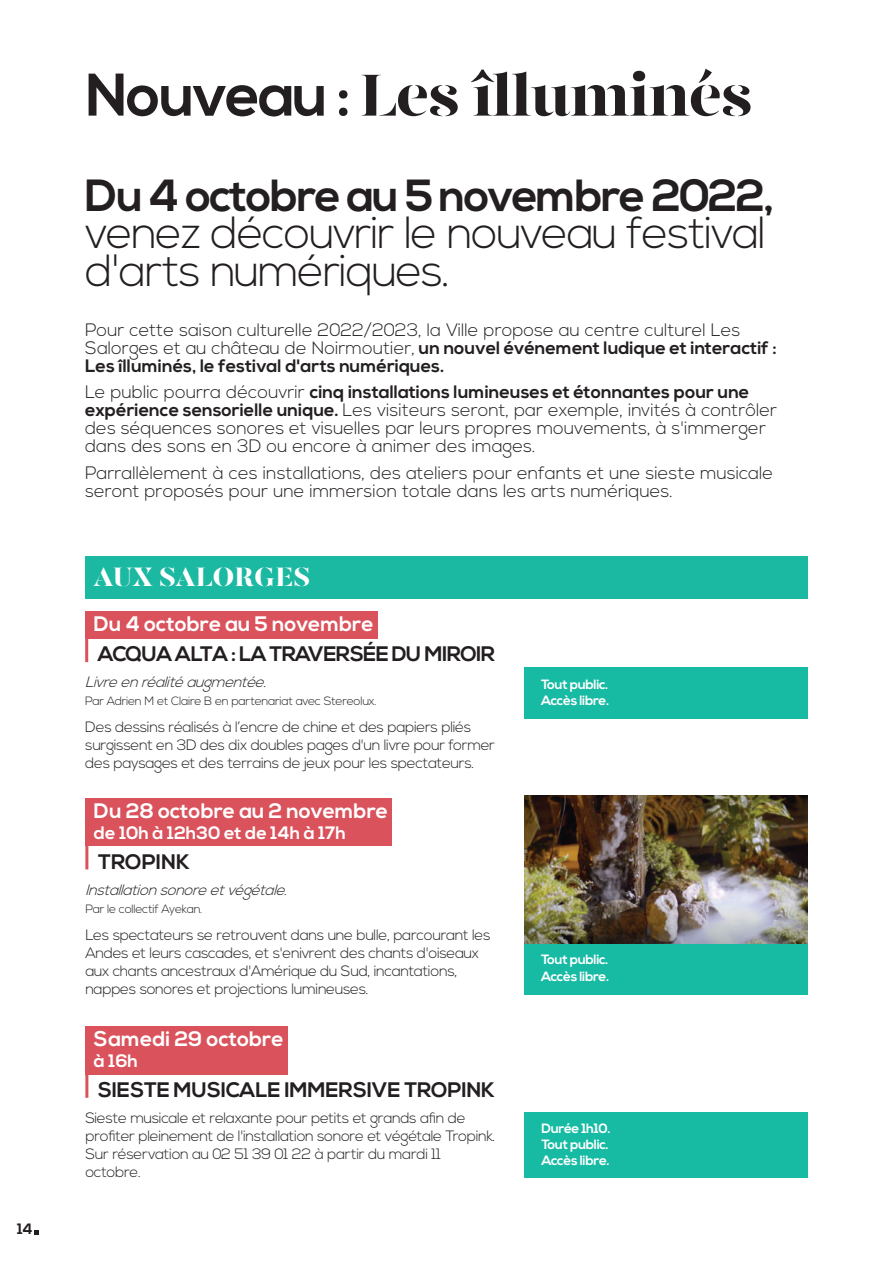
<style>
.page{position:relative;width:893px;height:1263px;background:#fff}
.page>*{position:absolute;margin:0;border:0;box-sizing:border-box;transform-origin:0 0}
.t1{font:900 60px "Gabriela Stencil";letter-spacing:-.03em;color:#231f20}
.t2{font:300 45px/37.5px "Nexa";letter-spacing:-.035em;color:#231f20}
.t3{font:700 45px "Nexa";letter-spacing:-.035em;color:#231f20}
.t4{font:900 27px "Gabriela Stencil";letter-spacing:-.005em;color:#fff}
.t5{font:700 21px "Nexa";color:#fff}
.t6{font:700 21px "Nexa";letter-spacing:-.01em;color:#231f20}
.t7{font:700 21px "Nexa";letter-spacing:-.03em;color:#231f20}
.t8{font:300 18px/18px "Nexa";color:#231f20}
.t9{font:700 18px "Nexa";color:#fff}
.t10{font:300 15px/18px "Nexa";letter-spacing:-.025em;color:#231f20}
.t11{font:italic 300 15px "Nexa";color:#231f20}
.t12{font:700 15px "Nexa";color:#231f20}
.t13{font:700 13.5px/16.2px "Nexa";letter-spacing:-.025em;color:#fff}
.t14{font:300 12px "Nexa";letter-spacing:-.025em;color:#231f20}
.s1{font-family:"Nexa";font-weight:700}
.s2{font-weight:700}
</style>
<div class="page">
<svg style="left:35px;top:1230px;width:4px;height:4px"></svg>
<div style="left:85px;top:556px;width:723px;height:42px;background:#1bb9a2"></div>
<div style="left:85px;top:611px;width:293px;height:28px;background:#da525b"></div>
<hr style="left:85px;top:615px;width:3px;height:47px;background:#da525b">
<div style="left:524px;top:668px;width:284px;height:51px;background:#17baa3"></div>
<div style="left:85px;top:798px;width:307px;height:48px;background:#da525b"></div>
<hr style="left:85px;top:803px;width:3px;height:66px;background:#da525b">
<div style="left:85px;top:1026px;width:203px;height:48px;background:#da525b"></div>
<hr style="left:85px;top:1030px;width:3px;height:68px;background:#da525b">
<div style="left:524px;top:1112px;width:284px;height:65px;background:#17baa3"></div>
<div style="left:524px;top:943px;width:284px;height:51px;background:#17baa3"></div>
<img style="left:524px;top:796px;width:284px;height:147px">
<p class="t12" style="left:17px;top:1220px;width:17px">14</p>
<h1 class="t1" style="left:85px;top:57px;width:669px"><span class="s1">Nouveau :</span> Les îlluminés</h1>
<h2 class="t3" style="left:85px;top:169px;width:691px">Du 4 octobre au 5 novembre 2022,</h2>
<h2 class="t2" style="left:85px;top:216px;width:683px">venez découvrir le nouveau festival d'arts numériques.</h2>
<p class="t8" style="left:85px;top:321px;width:693px">Pour cette saison culturelle 2022/2023, la Ville propose au centre culturel Les<br>Salorges et au château de Noirmoutier, <span class="s2">un nouvel événement ludique et interactif :<br>Les îlluminés, le festival d'arts numériques.</span></p>
<p class="t8" style="left:85px;top:384px;width:694px">Le public pourra découvrir <span class="s2">cinq installations lumineuses et étonnantes pour une expérience sensorielle unique.</span> Les visiteurs seront, par exemple, invités à contrôler des séquences sonores et visuelles par leurs propres mouvements, à s'immerger dans des sons en 3D ou encore à animer des images.</p>
<p class="t8" style="left:85px;top:464px;width:690px">Parrallèlement à ces installations, des ateliers pour enfants et une sieste musicale seront proposés pour une immersion totale dans les arts numériques.</p>
<h3 class="t4" style="left:94px;top:560px;width:218px">AUX SALORGES</h3>
<p class="t5" style="left:94px;top:612px;width:281px">Du 4 octobre au 5 novembre</p>
<p class="t7" style="left:98px;top:641px;width:399px">ACQUA ALTA : LA TRAVERSÉE DU MIROIR</p>
<p class="t11" style="left:85px;top:673px;width:188px">Livreenréalitéaugmentée.</p>
<p class="t14" style="left:85px;top:694px;width:293px">Par Adrien M et Claire B en partenariat avec Stereolux.</p>
<p class="t10" style="left:85px;top:718px;width:411px">Des dessins réalisés à l’encre de chine et des papiers pliés surgissent en 3D des dix doubles pages d'un livre pour former des paysages et des terrains de jeux pour les spectateurs.</p>
<p class="t13" style="left:541px;top:677px;width:70px">Tout public.<br>Accès libre.</p>
<p class="t5" style="left:94px;top:799px;width:296px">Du 28 octobre au 2 novembre</p>
<p class="t9" style="left:94px;top:823px;width:253px">de 10h à 12h30 et de 14h à 17h</p>
<p class="t6" style="left:98px;top:849px;width:93px">TROPINK</p>
<p class="t11" style="left:85px;top:882px;width:208px">Installationsonoreetvégétale.</p>
<p class="t14" style="left:85px;top:902px;width:119px">Par le collectif Ayekan.</p>
<p class="t10" style="left:85px;top:926px;width:407px">Les spectateurs se retrouvent dans une bulle, parcourant les Andes et leurs cascades, et s'enivrent des chants d'oiseaux aux chants ancestraux d'Amérique du Sud, incantations, nappes sonores et projections lumineuses.</p>
<p class="t5" style="left:94px;top:1027px;width:191px">Samedi 29 octobre</p>
<p class="t9" style="left:94px;top:1050px;width:46px">à 16h</p>
<p class="t6" style="left:98px;top:1077px;width:398px">SIESTE MUSICALE IMMERSIVE TROPINK</p>
<p class="t10" style="left:85px;top:1109px;width:412px">Sieste musicale et relaxante pour petits et grands afin de profiter pleinement de l'installation sonore et végétale Tropink.<br>Sur réservation au 02 51 39 01 22 à partir du mardi 11 octobre.</p>
<p class="t13" style="left:541px;top:1120px;width:71px">Durée 1h10.<br>Tout public.<br>Accès libre.</p>
<p class="t13" style="left:541px;top:952px;width:70px">Tout public.<br>Accès libre.</p>
</div>
